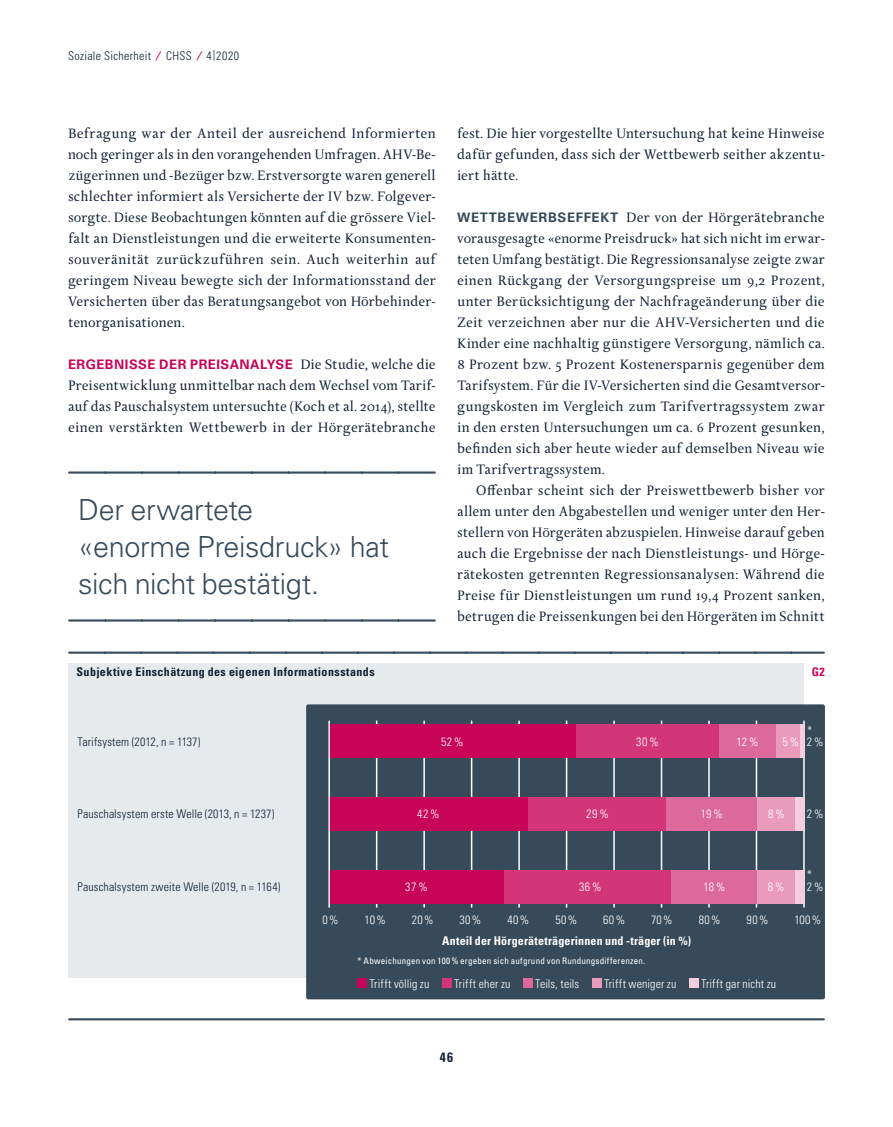
<style>
.page{position:relative;width:893px;height:1127px;background:#fff}
.page>*{position:absolute;margin:0;border:0;box-sizing:border-box;transform-origin:0 0}
._05a_Quote_Linie{font:300 29.1px/36.8px "Univers LT Std";letter-spacing:-.01em;color:#364a5a}
._02b_Zwischentitel_H{font:14.7px/21px "Delicato Pro";letter-spacing:-.005em;color:#122135;text-align:justify}
._03_Grundtext{font:14.7px/21px "Delicato Pro";letter-spacing:-.005em;color:#122135;text-align:justify}
._02a_Zwischentitel_H{font:14.7px/21px "Delicato Pro";color:#122135;text-align:justify}
.t1{font:700 condensed 13.5px "Univers LT Std";color:#122135}
._02a_Zwischentitel_H-2{font:700 13.2px "Univers LT Std";letter-spacing:.03em;color:#c70458}
._08_Tabelle_rechts_n{font:300 condensed 12px "Univers LT Std";letter-spacing:.015em;color:#122135}
._08_Tabelle_rechts_n-2{font:300 condensed 12px "Univers LT Std";letter-spacing:.01em;color:#fff}
.P__08_Tabelle_Grafi{font:700 condensed 12px "Univers LT Std";letter-spacing:.035em;color:#122135}
._08_Tabelle_rechts_n-3{font:700 condensed 12px "Univers LT Std";letter-spacing:.01em;color:#fff}
._08_Tabelle_links_bo{font:300 condensed 12px "Univers LT Std";letter-spacing:.045em;color:#fff}
.P__08_Tabelle_Grafi-2{font:700 condensed 12px "Univers LT Std";color:#c70458}
.P__08_Tabelle_Legen{font:condensed 9px "Univers LT Std";letter-spacing:.025em;color:#fff}
.s1{font-weight:700;font-stretch:normal;color:#c70458}
.s2{font-size:10.8px}
.s3{font-family:"Delicato Pro";font-weight:400;font-size:14.7px;color:#122135}
.s4{font-family:"Univers LT Std";font-weight:700;font-size:13.2px;color:#364a5a}
</style>
<div class="page">
<div style="left:68px;top:663px;width:736px;height:315px;background:#e7eaec"></div>
<div style="left:306px;top:704px;width:519px;height:295px;background:#364a5a;border-radius:2px"></div>
<svg style="left:69px;top:471px;width:366px;height:3px"></svg>
<svg style="left:69px;top:619px;width:366px;height:2px"></svg>
<svg style="left:69px;top:651px;width:755px;height:3px;background:#6e7c88"></svg>
<div style="left:358px;top:978px;width:9px;height:9px;background:#c70458"></div>
<div style="left:442px;top:978px;width:10px;height:9px;background:#d23679"></div>
<div style="left:523px;top:978px;width:10px;height:9px;background:#dd689b"></div>
<div style="left:592px;top:978px;width:9px;height:9px;background:#e99bbc"></div>
<div style="left:689px;top:978px;width:10px;height:9px;background:#f4cdde"></div>
<hr style="left:803px;top:721px;width:2px;height:186px;background:#fff">
<hr style="left:376px;top:721px;width:1px;height:186px;background:#fff">
<hr style="left:423px;top:721px;width:2px;height:186px;background:#fff">
<hr style="left:471px;top:721px;width:1px;height:186px;background:#fff">
<hr style="left:518px;top:721px;width:2px;height:186px;background:#fff">
<hr style="left:566px;top:721px;width:1px;height:186px;background:#fff">
<hr style="left:613px;top:721px;width:2px;height:186px;background:#fff">
<hr style="left:661px;top:721px;width:1px;height:186px;background:#fff">
<hr style="left:708px;top:721px;width:2px;height:186px;background:#fff">
<hr style="left:756px;top:721px;width:1px;height:186px;background:#fff">
<div style="left:328px;top:725px;width:248px;height:33px;background:#c70458"></div>
<div style="left:328px;top:870px;width:177px;height:33px;background:#c70458"></div>
<div style="left:328px;top:797px;width:200px;height:33px;background:#c70458"></div>
<div style="left:576px;top:725px;width:143px;height:33px;background:#d23679"></div>
<div style="left:719px;top:725px;width:57px;height:33px;background:#dd689b"></div>
<div style="left:776px;top:725px;width:24px;height:33px;background:#e99bbc"></div>
<div style="left:800px;top:725px;width:5px;height:33px;background:#f4cdde"></div>
<div style="left:528px;top:797px;width:139px;height:33px;background:#d23679"></div>
<div style="left:667px;top:797px;width:90px;height:33px;background:#dd689b"></div>
<div style="left:757px;top:797px;width:38px;height:33px;background:#e99bbc"></div>
<div style="left:795px;top:797px;width:10px;height:33px;background:#f4cdde"></div>
<div style="left:505px;top:870px;width:171px;height:33px;background:#d23679"></div>
<div style="left:672px;top:870px;width:85px;height:33px;background:#dd689b"></div>
<div style="left:757px;top:870px;width:38px;height:33px;background:#e99bbc"></div>
<div style="left:795px;top:870px;width:10px;height:33px;background:#f4cdde"></div>
<hr style="left:328px;top:721px;width:2px;height:186px;background:#fff">
<hr style="left:69px;top:1018px;width:755px;height:2px;background:#364a5a">
<p class="_08_Tabelle_rechts_n" style="left:68px;top:48px;width:173px">Soziale Sicherheit <span class="s1">⁄</span> CHSS <span class="s1">⁄</span> 4<span class="s2">|</span>2020</p>
<p class="_02b_Zwischentitel_H" style="left:68px;top:123px;width:369px">Befragung war der Anteil der ausreichend Informierten noch geringer als in den vorangehenden Umfragen. AHV-Be&shy;zügerinnen und -Bezüger bzw. Erstversorgte waren generell schlechter informiert als Versicherte der IV bzw. Folgever&shy;sorgte. Diese Beobachtungen könnten auf die grössere Viel&shy;falt an Dienstleistungen und die erweiterte Konsumenten&shy;souveränität zurückzuführen sein. Auch weiterhin auf geringem Niveau bewegte sich der Informationsstand der Versicherten über das Beratungsangebot von Hörbehinder&shy;tenorganisationen.</p>
<p class="_02a_Zwischentitel_H-2" style="left:68px;top:357px;width:369px">ERGEBNISSE DER PREISANALYSE <span class="s3">Die Studie, welche die</span></p>
<p class="_02a_Zwischentitel_H" style="left:68px;top:375px;width:369px">Preisentwicklung unmittelbar nach dem Wechsel vom Tarif&shy;auf das Pauschalsystem untersuchte (Koch et al. 2014), stellte einen verstärkten Wettbewerb in der Hörgerätebranche</p>
<p class="_05a_Quote_Linie" style="left:78px;top:492px;width:312px">Der erwartete<br>«enorme Preisdruck» hat sich nicht bestätigt.</p>
<p class="_02a_Zwischentitel_H" style="left:457px;top:123px;width:369px">fest. Die hier vorgestellte Untersuchung hat keine Hinweise dafür gefunden, dass sich der Wettbewerb seither akzentu&shy;iert hätte.</p>
<p class="_02b_Zwischentitel_H" style="left:457px;top:207px;width:369px"><span class="s4">WETTBEWERBSEFFEKT</span> Der von der Hörgerätebranche vorausgesagte «enorme Preisdruck» hat sich nicht im erwar&shy;teten Umfang bestätigt. Die Regressionsanalyse zeigte zwar einen Rückgang der Versorgungspreise um 9,2 Prozent, unter Berücksichtigung der Nachfrageänderung über die Zeit verzeichnen aber nur die AHV-Versicherten und die Kinder eine nachhaltig günstigere Versorgung, nämlich ca.<br>8 Prozent bzw. 5 Prozent Kostenersparnis gegenüber dem Tarifsystem. Für die IV-Versicherten sind die Gesamtversor&shy;gungskosten im Vergleich zum Tarifvertragssystem zwar in den ersten Untersuchungen um ca. 6 Prozent gesunken, befinden sich aber heute wieder auf demselben Niveau wie im Tarifvertragssystem.</p>
<p class="_03_Grundtext" style="left:457px;top:480px;width:369px;text-indent:19px">Offenbar scheint sich der Preiswettbewerb bisher vor allem unter den Abgabestellen und weniger unter den Her&shy;stellern von Hörgeräten abzuspielen. Hinweise darauf geben auch die Ergebnisse der nach Dienstleistungs- und Hörge&shy;rätekosten getrennten Regressionsanalysen: Während die Preise für Dienstleistungen um rund 19,4 Prozent sanken, betrugen die Preissenkungen bei den Hörgeräten im Schnitt</p>
<p class="P__08_Tabelle_Grafi" style="left:77px;top:664px;width:300px">Subjektive Einschätzung des eigenen Informationsstands</p>
<p class="P__08_Tabelle_Grafi-2" style="left:812px;top:664px;width:15px">G2</p>
<p class="_08_Tabelle_links_bo" style="left:807px;top:723px;width:7px">*</p>
<p class="_08_Tabelle_rechts_n" style="left:78px;top:734px;width:124px">Tarifsystem (2012, n = 1137)</p>
<p class="_08_Tabelle_links_bo" style="left:441px;top:734px;width:24px">52%</p>
<p class="_08_Tabelle_links_bo" style="left:636px;top:734px;width:24px">30%</p>
<p class="_08_Tabelle_links_bo" style="left:736px;top:734px;width:23px">12%</p>
<p class="_08_Tabelle_links_bo" style="left:782px;top:734px;width:18px">5%</p>
<p class="_08_Tabelle_links_bo" style="left:807px;top:734px;width:18px">2%</p>
<p class="_08_Tabelle_rechts_n" style="left:78px;top:807px;width:198px">Pauschalsystem erste Welle (2013, n = 1237)</p>
<p class="_08_Tabelle_links_bo" style="left:417px;top:807px;width:24px">42%</p>
<p class="_08_Tabelle_links_bo" style="left:586px;top:807px;width:24px">29%</p>
<p class="_08_Tabelle_links_bo" style="left:701px;top:807px;width:23px">19%</p>
<p class="_08_Tabelle_links_bo" style="left:768px;top:807px;width:18px">8%</p>
<p class="_08_Tabelle_links_bo" style="left:807px;top:807px;width:18px">2%</p>
<p class="_08_Tabelle_links_bo" style="left:807px;top:867px;width:7px">*</p>
<p class="_08_Tabelle_rechts_n" style="left:78px;top:880px;width:204px">Pauschalsystem zweite Welle (2019, n = 1164)</p>
<p class="_08_Tabelle_links_bo" style="left:405px;top:880px;width:24px">37%</p>
<p class="_08_Tabelle_links_bo" style="left:579px;top:880px;width:24px">36%</p>
<p class="_08_Tabelle_links_bo" style="left:703px;top:880px;width:23px">18%</p>
<p class="_08_Tabelle_links_bo" style="left:768px;top:880px;width:18px">8%</p>
<p class="_08_Tabelle_links_bo" style="left:807px;top:879px;width:18px">2%</p>
<p class="_08_Tabelle_rechts_n-2" style="left:322px;top:912px;width:18px">0%</p>
<p class="_08_Tabelle_rechts_n-2" style="left:365px;top:912px;width:23px">10%</p>
<p class="_08_Tabelle_rechts_n-2" style="left:412px;top:912px;width:23px">20%</p>
<p class="_08_Tabelle_rechts_n-2" style="left:460px;top:912px;width:23px">30%</p>
<p class="_08_Tabelle_rechts_n-2" style="left:507px;top:912px;width:23px">40%</p>
<p class="_08_Tabelle_rechts_n-2" style="left:555px;top:912px;width:23px">50%</p>
<p class="_08_Tabelle_rechts_n-2" style="left:603px;top:912px;width:23px">60%</p>
<p class="_08_Tabelle_rechts_n-2" style="left:651px;top:912px;width:23px">70%</p>
<p class="_08_Tabelle_rechts_n-2" style="left:699px;top:912px;width:23px">80%</p>
<p class="_08_Tabelle_rechts_n-2" style="left:747px;top:912px;width:23px">90%</p>
<p class="_08_Tabelle_rechts_n-2" style="left:794px;top:912px;width:28px">100%</p>
<p class="_08_Tabelle_rechts_n-3" style="left:442px;top:933px;width:251px">Anteil der Hörgeräteträgerinnen und -träger (in %)</p>
<p class="P__08_Tabelle_Legen" style="left:358px;top:955px;width:289px">* Abweichungen von 100% ergeben sich aufgrund von Rundungsdifferenzen.</p>
<p class="_08_Tabelle_rechts_n-2" style="left:369px;top:976px;width:61px">Trifft völlig zu</p>
<p class="_08_Tabelle_rechts_n-2" style="left:454px;top:976px;width:58px">Trifft eher zu</p>
<p class="_08_Tabelle_rechts_n-2" style="left:535px;top:976px;width:45px">Teils, teils</p>
<p class="_08_Tabelle_rechts_n-2" style="left:604px;top:976px;width:74px">Trifft weniger zu</p>
<p class="_08_Tabelle_rechts_n-2" style="left:701px;top:976px;width:76px">Trifft gar nicht zu</p>
<p class="t1" style="left:440px;top:1049px;width:15px">46</p>
</div>
